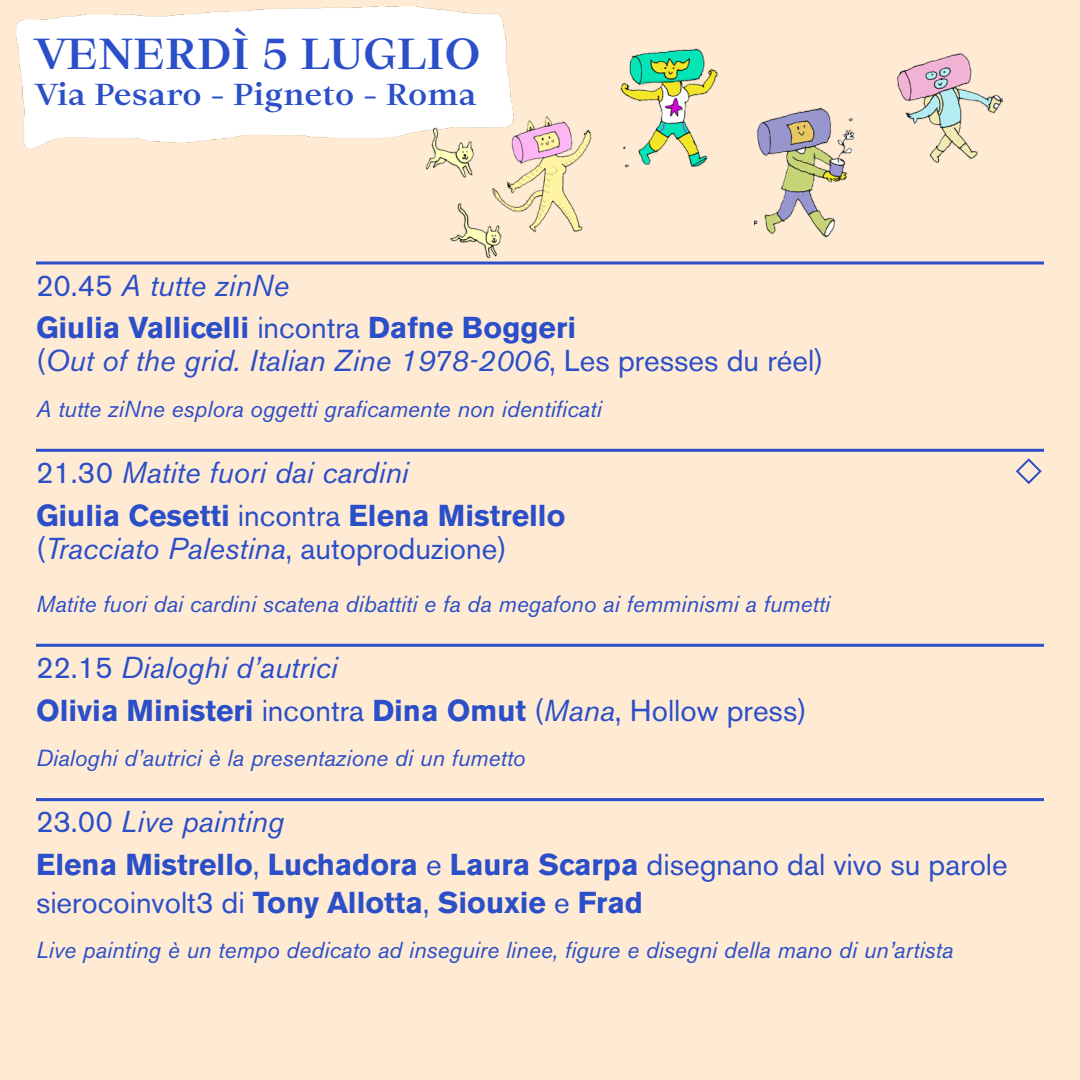
<style>
.page{position:relative;width:1080px;height:1080px;background:#ffebd3}
.page>*{position:absolute;margin:0;border:0;box-sizing:border-box;transform-origin:0 0}
.t1{font:700 43px "Ortica Linear";color:#2b4ec9}
.t2{font:700 30px/43px "Akzidenz Grotesk BE";color:#2b4ec9}
.t3{font:italic 30px "Akzidenz Grotesk BE";color:#2b4ec9}
.t4{font:30px/43px "Akzidenz Grotesk BE";color:#2b4ec9}
.t5{font:700 30px "Ortica Linear";color:#2b4ec9}
.t6{font:italic 23px "Akzidenz Grotesk BE";color:#2b4ec9}
.s1{font-weight:400}
.s2{font-weight:400;font-style:italic}
.s3{font-style:normal}
.s4{font-style:italic}
.s5{font-weight:700}
</style>
<div class="page">
<img style="left:16px;top:6px;width:498px;height:143px">
<hr style="left:36px;top:262px;width:1008px;height:2px;background:#2b4ec9">
<hr style="left:36px;top:449px;width:1008px;height:3px;background:#2b4ec9">
<hr style="left:36px;top:644px;width:1008px;height:3px;background:#2b4ec9">
<hr style="left:36px;top:798px;width:1008px;height:3px;background:#2b4ec9">
<svg style="left:1015px;top:458px;width:27px;height:26px"></svg>
<img style="left:620px;top:48px;width:98px;height:120px">
<img style="left:754px;top:107px;width:101px;height:131px">
<img style="left:897px;top:53px;width:105px;height:110px">
<img style="left:422px;top:116px;width:170px;height:143px">
<h1 class="t1" style="left:36px;top:25px;width:446px">VENERDÌ 5 LUGLIO</h1>
<h2 class="t5" style="left:36px;top:74px;width:442px">Via Pesaro - Pigneto - Roma</h2>
<h2 class="t2" style="left:36px;top:264px;width:542px"><span class="s1">20.45</span> <span class="s2">A tutte zinNe<br></span>Giulia Vallicelli <span class="s1">incontra</span> Dafne Boggeri</h2>
<h2 class="t3" style="left:36px;top:343px;width:789px"><span class="s3">(</span>Out of the grid. Italian Zine 1978-2006<span class="s3">, Les presses du réel)</span></h2>
<p class="t6" style="left:36px;top:395px;width:567px">A tutte ziNne esplora oggetti graficamente non identificati</p>
<h2 class="t2" style="left:36px;top:451px;width:531px"><span class="s1">21.30</span> <span class="s2">Matite fuori dai cardini<br></span>Giulia Cesetti <span class="s1">incontra</span> Elena Mistrello</h2>
<h2 class="t3" style="left:36px;top:530px;width:472px"><span class="s3">(</span>Tracciato Palestina<span class="s3">, autoproduzione)</span></h2>
<p class="t6" style="left:36px;top:590px;width:796px">Matite fuori dai cardini scatena dibattiti e fa da megafono ai femminismi a fumetti</p>
<h2 class="t4" style="left:36px;top:646px;width:772px">22.15 <span class="s4">Dialoghi d’autrici<br></span><span class="s5">Olivia Ministeri</span> incontra <span class="s5">Dina Omut</span> (<span class="s4">Mana</span>, Hollow press)</h2>
<p class="t6" style="left:36px;top:744px;width:491px">Dialoghi d’autrici è la presentazione di un fumetto</p>
<h2 class="t2" style="left:36px;top:800px;width:973px"><span class="s1">23.00</span> <span class="s2">Live painting<br></span>Elena Mistrello<span class="s1">,</span> Luchadora <span class="s1">e</span> Laura Scarpa <span class="s1">disegnano dal vivo su parole</span></h2>
<h2 class="t2" style="left:36px;top:881px;width:608px"><span class="s1">sierocoinvolt3 di</span> Tony Allotta<span class="s1">,</span> Siouxie <span class="s1">e</span> Frad</h2>
<p class="t6" style="left:36px;top:937px;width:919px">Live painting è un tempo dedicato ad inseguire linee, figure e disegni della mano di un’artista</p>
</div>
